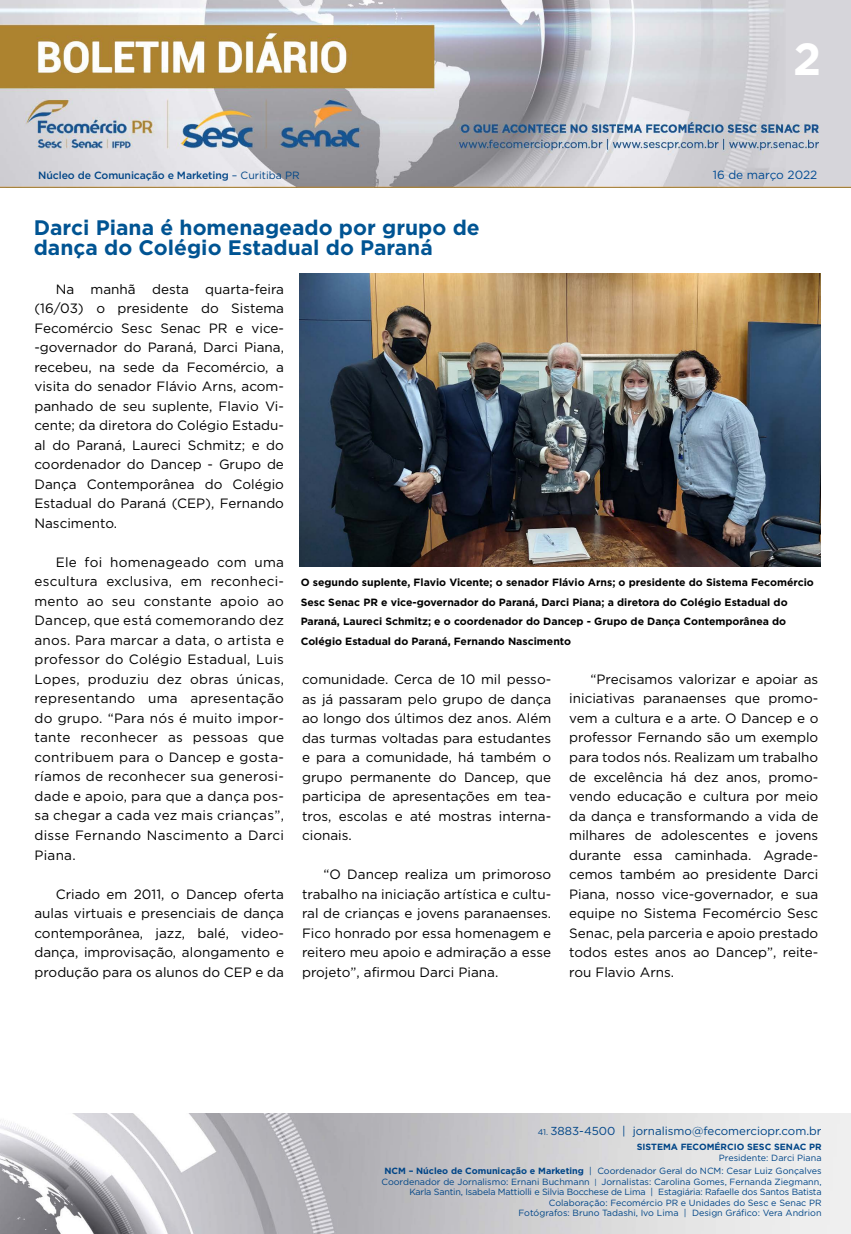
<style>
.page{position:relative;width:851px;height:1234px;background:#fff}
.page>*{position:absolute;margin:0;border:0;box-sizing:border-box;transform-origin:0 0}
.t1{font:700 45px "Gotham";color:#fff}
.t2{font:700 21px/19.5px "Gotham";color:#005493}
.t3{font:13.5px/19.5px "Gotham";color:#000;text-align:justify}
.t4{font:11.85px "Gotham";color:#004a93}
.t5{font:11.55px "Gotham";color:#004587}
.t6{font:700 10.5px/19.5px "Gotham";color:#000}
.t7{font:500 10.5px "Gotham";letter-spacing:-.01em;color:#004587}
.t8{font:9px/10.5px "Gotham";color:#004587;text-align:right}
.t9{font:700 9px "Gotham";color:#004587}
.s1{font-weight:400}
.s2{font-size:8.25px}
.s3{font-weight:700}
.s4{font-size:7.65px}
</style>
<div class="page">
<img style="left:0;top:0;width:850px;height:188px">
<img style="left:0;top:1113px;width:850px;height:120px">
<img style="left:300px;top:273px;width:520px;height:293px">
<h1 class="t1" style="left:793px;top:29px;width:30px">2</h1>
<p class="t7" style="left:38px;top:168px;width:263px">Núcleo de Comunicação e Marketing <span class="s1">– Curitiba PR</span></p>
<p class="t4" style="left:712px;top:167px;width:106px">16 de março 2022</p>
<h2 class="t2" style="left:34px;top:218px;width:447px">Darci Piana é homenageado por grupo de dança do Colégio Estadual do Paraná</h2>
<p class="t3" style="left:34px;top:279px;width:251px;text-indent:21px">Na manhã desta quarta-feira (16/03) o presidente do Sistema Fecomércio Sesc Senac PR e vice--governador do Paraná, Darci Piana, recebeu, na sede da Fecomércio, a visita do senador Flávio Arns, acom&shy;panhado de seu suplente, Flavio Vi&shy;cente; da diretora do Colégio Estadu&shy;al do Paraná, Laureci Schmitz; e do coordenador do Dancep - Grupo de Dança Contemporânea do Colégio Estadual do Paraná (CEP), Fernando Nascimento.</p>
<p class="t3" style="left:34px;top:552px;width:251px;text-indent:21px">Ele foi homenageado com uma escultura exclusiva, em reconheci&shy;mento ao seu constante apoio ao Dancep, que está comemorando dez anos. Para marcar a data, o artista e professor do Colégio Estadual, Luis Lopes, produziu dez obras únicas, representando uma apresentação do grupo. “Para nós é muito impor&shy;tante reconhecer as pessoas que contribuem para o Dancep e gosta&shy;ríamos de reconhecer sua generosi&shy;dade e apoio, para que a dança pos&shy;sa chegar a cada vez mais crianças”, disse Fernando Nascimento a Darci Piana.</p>
<p class="t3" style="left:34px;top:883px;width:251px;text-indent:21px">Criado em 2011, o Dancep oferta aulas virtuais e presenciais de dança contemporânea, jazz, balé, video&shy;dança, improvisação, alongamento e produção para os alunos do CEP e da</p>
<p class="t6" style="left:300px;top:572px;width:514px">O segundo suplente, Flavio Vicente; o senador Flávio Arns; o presidente do Sistema Fecomércio Sesc Senac PR e vice-governador do Paraná, Darci Piana; a diretora do Colégio Estadual do Paraná, Laureci Schmitz; e o coordenador do Dancep - Grupo de Dança Contemporânea do Colégio Estadual do Paraná, Fernando Nascimento</p>
<p class="t3" style="left:302px;top:669px;width:250px">comunidade. Cerca de 10 mil pesso&shy;as já passaram pelo grupo de dança ao longo dos últimos dez anos. Além das turmas voltadas para estudantes e para a comunidade, há também o grupo permanente do Dancep, que participa de apresentações em tea&shy;tros, escolas e até mostras interna&shy;cionais.</p>
<p class="t3" style="left:302px;top:864px;width:250px;text-indent:21px">“O Dancep realiza um primoroso trabalho na iniciação artística e cultu&shy;ral de crianças e jovens paranaenses.<br>Fico honrado por essa homenagem e reitero meu apoio e admiração a esse projeto”, afirmou Darci Piana.</p>
<p class="t3" style="left:569px;top:669px;width:250px;text-indent:21px">“Precisamos valorizar e apoiar as iniciativas paranaenses que promo&shy;vem a cultura e a arte. O Dancep e o professor Fernando são um exemplo para todos nós. Realizam um trabalho de excelência há dez anos, promo&shy;vendo educação e cultura por meio da dança e transformando a vida de milhares de adolescentes e jovens durante essa caminhada. Agrade&shy;cemos também ao presidente Darci Piana, nosso vice-governador, e sua equipe no Sistema Fecomércio Sesc Senac, pela parceria e apoio prestado todos estes anos ao Dancep”, reite&shy;rou Flavio Arns.</p>
<p class="t5" style="left:537px;top:1123px;width:285px"><span class="s2">41.</span> 3883-4500 | jornalismo@fecomerciopr.com.br</p>
<p class="t9" style="left:636px;top:1140px;width:186px">SISTEMA FECOMÉRCIO SESC SENAC PR</p>
<p class="t8" style="left:384px;top:1150px;width:438px;line-height:13.5px">Presidente: Darci Piana<br><span class="s3">NCM – Núcleo de Comunicação e Marketing</span> | Coordenador Geral do NCM: Cesar Luiz Gonçalves</p>
<p class="t8" style="left:381px;top:1175px;width:441px">Coordenador de Jornalismo: Ernani Buchmann <span class="s4">|</span> Jornalistas: Carolina Gomes, Fernanda Ziegmann, Karla Santin, Isabela Mattiolli e Silvia Bocchese de Lima | Estagiária: Rafaelle dos Santos Batista Colaboração: Fecomércio PR e Unidades do Sesc e Senac PR<br>Fotógrafos: Bruno Tadashi, Ivo Lima | Design Gráfico: Vera Andrion</p>
</div>
